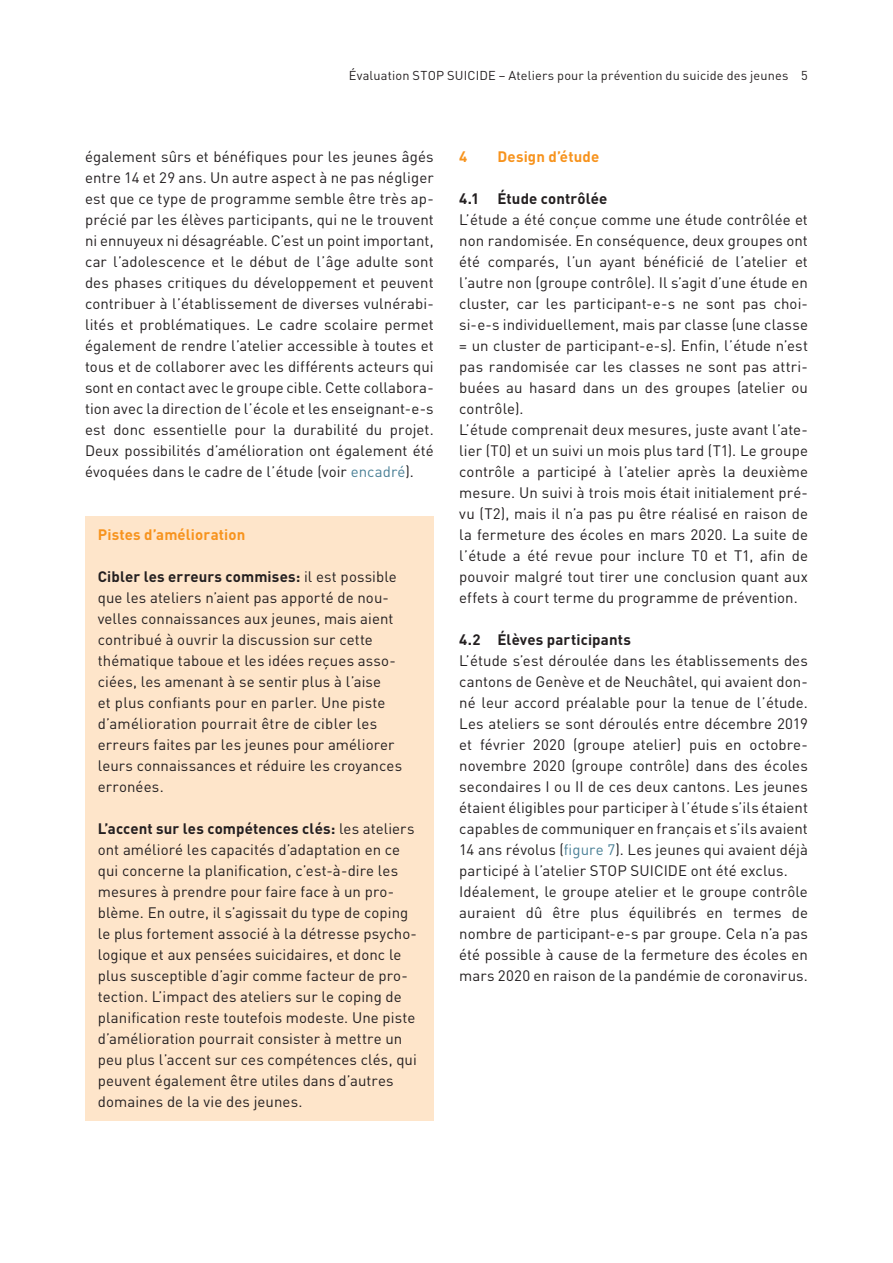
<style>
.page{position:relative;width:893px;height:1263px;background:#fff}
.page>*{position:absolute;margin:0;border:0;box-sizing:border-box;transform-origin:0 0}
.t1{font:15px/21px "DIN Pro";letter-spacing:.005em;color:#231f20}
.t2{font:700 15px "DIN Pro";letter-spacing:.01em;color:#231f20}
.t3{font:700 15px "DIN Pro";letter-spacing:.01em;color:#f7931d}
.t4{font:12.75px "DIN Pro";letter-spacing:.015em;color:#231f20}
.s1{color:#4a8096}
.s2{font-weight:700}
</style>
<div class="page">
<div style="left:85px;top:516px;width:349px;height:604px;background:#fee5ca"></div>
<p class="t4" style="left:349px;top:66px;width:461px">Évaluation STOP SUICIDE – Ateliers pour la prévention du suicide des jeunes 5</p>
<p class="t1" style="left:85px;top:145px;width:350px;text-align:justify">également sûrs et bénéfiques pour les jeunes âgés entre 14 et 29 ans. Un autre aspect à ne pas négliger est que ce type de programme semble être très ap&shy;précié par les élèves participants, qui ne le trouvent ni ennuyeux ni désagréable. C’est un point important, car l’adolescence et le début de l’âge adulte sont des phases critiques du développement et peuvent contribuer à l’établissement de diverses vulnérabi&shy;lités et problématiques. Le cadre scolaire permet également de rendre l’atelier accessible à toutes et tous et de collaborer avec les différents acteurs qui sont en contact avec le groupe cible. Cette collabora&shy;tion avec la direction de l’école et les enseignant-e-s est donc essentielle pour la durabilité du projet.<br>Deux possibilités d’amélioration ont également été évoquées dans le cadre de l’étude (voir <span class="s1">encadré</span>).</p>
<p class="t3" style="left:459px;top:146px;width:10px">4</p>
<p class="t3" style="left:497px;top:146px;width:103px">Design d’étude</p>
<p class="t2" style="left:459px;top:188px;width:150px">4.1 Étude contrôlée</p>
<p class="t1" style="left:459px;top:208px;width:350px">L’étude a été conçue comme une étude contrôlée et non randomisée. En conséquence, deux groupes ont été comparés, l’un ayant bénéficié de l’atelier et l’autre non (groupe contrôle). Il s’agit d’une étude en cluster, car les participant-e-s ne sont pas choi&shy;si-e-s individuellement, mais par classe (une classe = un cluster de participant-e-s). Enfin, l’étude n’est pas randomisée car les classes ne sont pas attri&shy;buées au hasard dans un des groupes (atelier ou contrôle).<br>L’étude comprenait deux mesures, juste avant l’ate&shy;lier (T0) et un suivi un mois plus tard (T1). Le groupe contrôle a participé à l’atelier après la deuxième mesure. Un suivi à trois mois était initialement pré&shy;vu (T2), mais il n’a pas pu être réalisé en raison de la fermeture des écoles en mars 2020. La suite de l’étude a été revue pour inclure T0 et T1, afin de pouvoir malgré tout tirer une conclusion quant aux effets à court terme du programme de prévention.</p>
<p class="t2" style="left:459px;top:629px;width:173px">4.2 Élèves participants</p>
<p class="t1" style="left:459px;top:649px;width:350px">L’étude s’est déroulée dans les établissements des cantons de Genève et de Neuchâtel, qui avaient don&shy;né leur accord préalable pour la tenue de l’étude.<br>Les ateliers se sont déroulés entre décembre 2019 et février 2020 (groupe atelier) puis en octobre&shy;novembre 2020 (groupe contrôle) dans des écoles secondaires I ou II de ces deux cantons. Les jeunes étaient éligibles pour participer à l’étude s’ils étaient capables de communiquer en français et s’ils avaient 14 ans révolus (<span class="s1">figure 7</span>). Les jeunes qui avaient déjà participé à l’atelier STOP SUICIDE ont été exclus.<br>Idéalement, le groupe atelier et le groupe contrôle auraient dû être plus équilibrés en termes de nombre de participant-e-s par groupe. Cela n’a pas été possible à cause de la fermeture des écoles en mars 2020 en raison de la pandémie de coronavirus.</p>
<p class="t3" style="left:98px;top:524px;width:149px">Pistes d’amélioration</p>
<p class="t1" style="left:98px;top:565px;width:306px"><span class="s2">Cibler les erreurs commises:</span> il est possible que les ateliers n’aient pas apporté de nou&shy;velles connaissances aux jeunes, mais aient contribué à ouvrir la discussion sur cette thématique taboue et les idées reçues asso&shy;ciées, les amenant à se sentir plus à l’aise<br>et plus confiants pour en parler. Une piste d’amélioration pourrait être de cibler les erreurs faites par les jeunes pour améliorer leurs connaissances et réduire les croyances erronées.</p>
<p class="t1" style="left:98px;top:817px;width:321px"><span class="s2">L’accent sur les compétences clés:</span> les ateliers ont amélioré les capacités d’adaptation en ce qui concerne la planification, c’est-à-dire les mesures à prendre pour faire face à un pro&shy;blème. En outre, il s’agissait du type de coping le plus fortement associé à la détresse psycho&shy;logique et aux pensées suicidaires, et donc le plus susceptible d’agir comme facteur de pro&shy;tection. L’impact des ateliers sur le coping de planification reste toutefois modeste. Une piste d’amélioration pourrait consister à mettre un peu plus l’accent sur ces compétences clés, qui peuvent également être utiles dans d’autres domaines de la vie des jeunes.</p>
</div>
